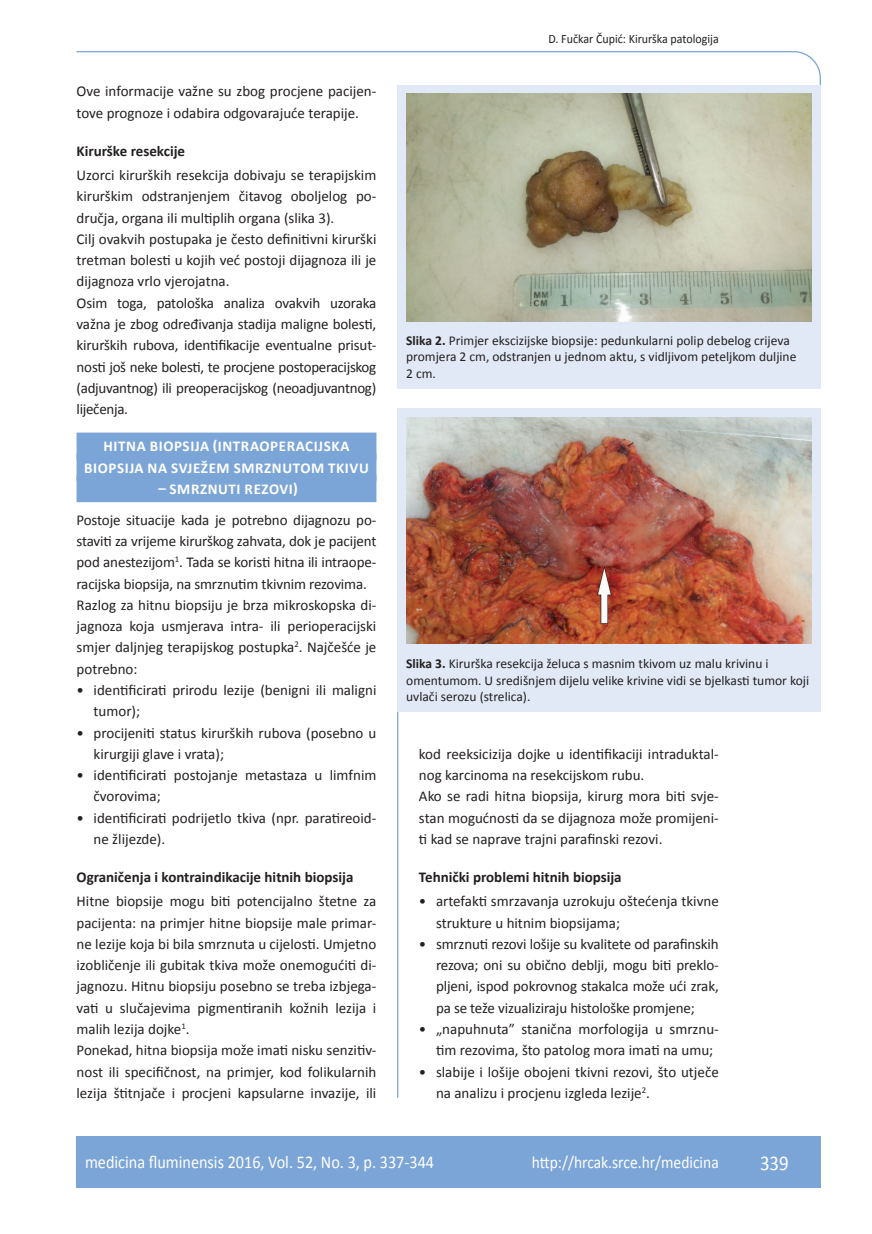
<style>
.page{position:relative;width:872px;height:1234px;background:#fff}
.page>*{position:absolute;margin:0;border:0;box-sizing:border-box;transform-origin:0 0}
.t1{font:21px "Calibri";color:#fff;scale:.9 1}
.t2{font:18px "Calibri";color:#fff;scale:.9 1}
.t3{font:17.25px "Calibri";color:#fff;scale:.9 1}
.t4{font:15px/21.3px "Calibri";color:#231f20}
.t5{font:700 15px "Calibri";color:#231f20}
.t6{font:700 15px/21.3px "Calibri";letter-spacing:.04em;color:#fff;text-align:center}
.t7{font:13.5px/16.5px "Calibri";color:#231f20}
.t8{font:12.75px "Calibri";color:#231f20;scale:.94 1}
.s1{font-weight:700}
</style>
<div class="page">
<svg style="left:76px;top:51px;width:745px;height:275px"></svg>
<hr style="left:397px;top:711px;width:1px;height:386px;background:#7ca5d7">
<div style="left:77px;top:1135px;width:744px;height:51px;background:#7ca5d7"></div>
<div style="left:77px;top:432px;width:299px;height:27px;background:#7ca5d7"></div>
<div style="left:77px;top:454px;width:299px;height:27px;background:#7ca5d7"></div>
<div style="left:77px;top:475px;width:299px;height:27px;background:#7ca5d7"></div>
<div style="left:398px;top:85px;width:423px;height:303px;background:#e1e9f6"></div>
<img style="left:406px;top:94px;width:405px;height:227px">
<div style="left:398px;top:408px;width:423px;height:303px;background:#e1e9f6"></div>
<img style="left:406px;top:417px;width:405px;height:226px">
<p class="t4" style="left:77px;top:80px;width:301px">Ove informacije važne su zbog procjene pacijen&shy;tove prognoze i odabira odgovarajuće terapije.</p>
<p class="t5" style="left:77px;top:142px;width:110px">Kirurške resekcije</p>
<p class="t4" style="left:77px;top:164px;width:301px">Uzorci kirurških resekcija dobivaju se terapijskim kirurškim odstranjenjem čitavog oboljelog po&shy;dručja, organa ili multiplih organa (slika 3).<br>Cilj ovakvih postupaka je često definitivni kirurški tretman bolesti u kojih već postoji dijagnoza ili je dijagnoza vrlo vjerojatna.<br>Osim toga, patološka analiza ovakvih uzoraka važna je zbog određivanja stadija maligne bolesti, kirurških rubova, identifikacije eventualne prisut&shy;nosti još neke bolesti, te procjene postoperacijskog (adjuvantnog) ili preoperacijskog (neoadjuvantnog) liječenja.</p>
<p class="t6" style="left:84px;top:435px;width:286px">HITNA BIOPSIJA (INTRAOPERACIJSKA<br>BIOPSIJA NA SVJEŽEM SMRZNUTOM TKIVU</p>
<p class="t6" style="left:158px;top:477px;width:141px">– SMRZNUTI REZOVI)</p>
<p class="t4" style="left:77px;top:508px;width:301px">Postoje situacije kada je potrebno dijagnozu po&shy;staviti za vrijeme kirurškog zahvata, dok je pacijent pod anestezijom<sup>1</sup>. Tada se koristi hitna ili intraope&shy;racijska biopsija, na smrznutim tkivnim rezovima.<br>Razlog za hitnu biopsiju je brza mikroskopska di&shy;jagnoza koja usmjerava intra- ili perioperacijski smjer daljnjeg terapijskog postupka<sup>2</sup>. Najčešće je potrebno:</p>
<p class="t4" style="left:94px;top:678px;width:284px;text-indent:-17px">• identificirati prirodu lezije (benigni ili maligni tumor);</p>
<p class="t4" style="left:94px;top:721px;width:284px;text-indent:-17px">• procijeniti status kirurških rubova (posebno u kirurgiji glave i vrata);</p>
<p class="t4" style="left:94px;top:763px;width:284px;text-indent:-17px">• identificirati postojanje metastaza u limfnim čvorovima;</p>
<p class="t4" style="left:94px;top:806px;width:284px;text-indent:-17px">• identificirati podrijetlo tkiva (npr. paratireoid&shy;ne žlijezde).</p>
<p class="t5" style="left:77px;top:867px;width:278px">Ograničenja i kontraindikacije hitnih biopsija</p>
<p class="t4" style="left:77px;top:889px;width:301px">Hitne biopsije mogu biti potencijalno štetne za pacijenta: na primjer hitne biopsije male primar&shy;ne lezije koja bi bila smrznuta u cijelosti. Umjetno izobličenje ili gubitak tkiva može onemogućiti di&shy;jagnozu. Hitnu biopsiju posebno se treba izbjega&shy;vati u slučajevima pigmentiranih kožnih lezija i malih lezija dojke<sup>1</sup>.<br>Ponekad, hitna biopsija može imati nisku senzitiv&shy;nost ili specifičnost, na primjer, kod folikularnih lezija štitnjače i procjeni kapsularne invazije, ili</p>
<p class="t8" style="left:548px;top:30px;width:183px">D. Fučkar Čupić: Kirurška patologija</p>
<p class="t7" style="left:406px;top:331px;width:392px"><span class="s1">Slika 2.</span> Primjer ekscizijske biopsije: pedunkularni polip debelog crijeva promjera 2 cm, odstranjen u jednom aktu, s vidljivom peteljkom duljine<br>2 cm.</p>
<p class="t7" style="left:406px;top:654px;width:404px"><span class="s1">Slika 3.</span> Kirurška resekcija želuca s masnim tkivom uz malu krivinu i omentumom. U središnjem dijelu velike krivine vidi se bjelkasti tumor koji uvlači serozu (strelica).</p>
<p class="t4" style="left:419px;top:742px;width:301px">kod reeksicizija dojke u identifikaciji intraduktal&shy;nog karcinoma na resekcijskom rubu.<br>Ako se radi hitna biopsija, kirurg mora biti svje&shy;stan mogućnosti da se dijagnoza može promijeni&shy;ti kad se naprave trajni parafinski rezovi.</p>
<p class="t5" style="left:419px;top:867px;width:204px">Tehnički problemi hitnih biopsija</p>
<p class="t4" style="left:436px;top:889px;width:284px;text-indent:-17px">• artefakti smrzavanja uzrokuju oštećenja tkivne strukture u hitnim biopsijama;</p>
<p class="t4" style="left:436px;top:932px;width:284px;text-align:justify;text-indent:-17px">• smrznuti rezovi lošije su kvalitete od parafinskih rezova; oni su obično deblji, mogu biti preklo&shy;pljeni, ispod pokrovnog stakalca može ući zrak, pa se teže vizualiziraju histološke promjene;</p>
<p class="t4" style="left:436px;top:1017px;width:284px;text-indent:-17px">• „napuhnuta” stanična morfologija u smrznu&shy;tim rezovima, što patolog mora imati na umu;</p>
<p class="t4" style="left:436px;top:1059px;width:284px;text-indent:-17px">• slabije i lošije obojeni tkivni rezovi, što utječe na analizu i procjenu izgleda lezije<sup>2</sup>.</p>
<p class="t2" style="left:85px;top:1150px;width:389px">medicina fluminensis 2016, Vol. 52, No. 3, p. 337-344</p>
<p class="t3" style="left:532px;top:1151px;width:209px">http://hrcak.srce.hr/medicina</p>
<h1 class="t1" style="left:760px;top:1149px;width:33px">339</h1>
</div>
